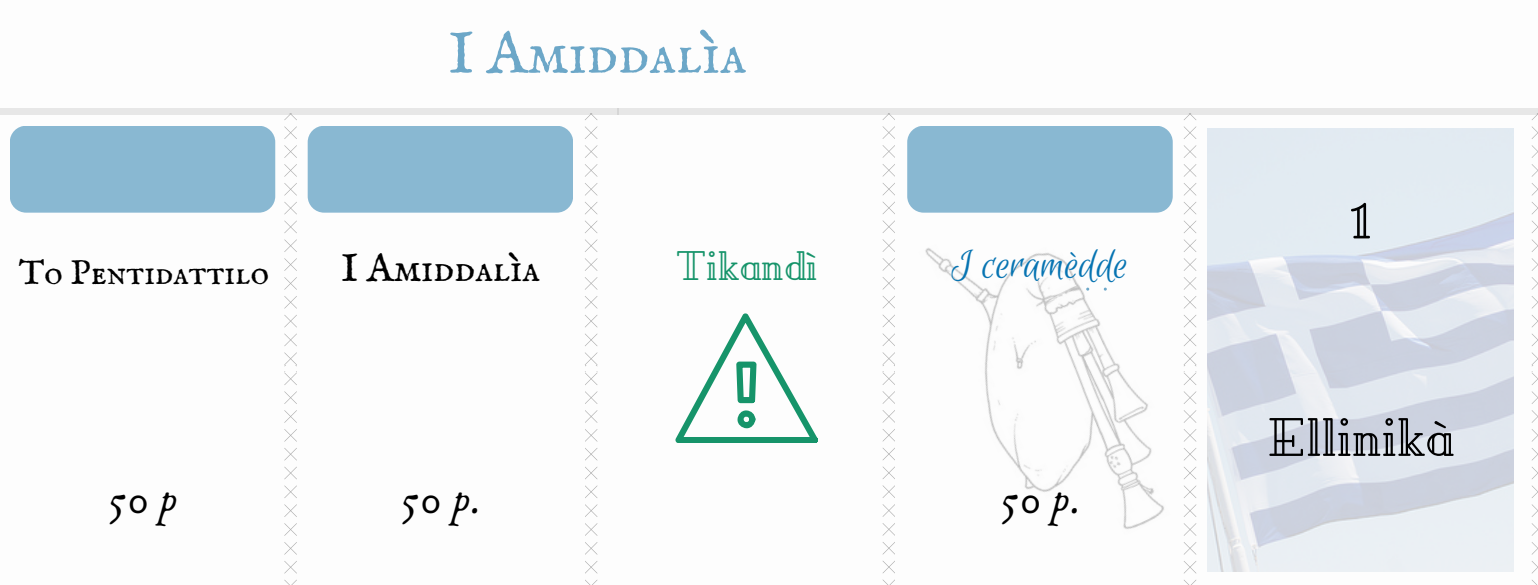
<style>
.page{position:relative;width:1538px;height:585px;background:#fff}
.page>*{position:absolute;margin:0;border:0;box-sizing:border-box;transform-origin:0 0}
.t1{font:60px "IM FELL English SC";color:#6ca7c8}
.t2{font:52.5px "Pirou";color:#000}
.t3{font:45px "Euphoria Script";color:#0774b2}
.t4{font:41.75px "Anaktoria";color:#000}
.t5{font:40px "IM FELL English SC";color:#000}
.t6{font:40px "Pirou";color:#16946a}
.t7{font:35px "IM FELL English SC";color:#000}
</style>
<div class="page">
<svg style="left:284px;top:315px;width:13px;height:12px"></svg>
<svg style="left:284px;top:334px;width:13px;height:12px"></svg>
<svg style="left:284px;top:277px;width:13px;height:13px"></svg>
<svg style="left:284px;top:296px;width:13px;height:13px"></svg>
<svg style="left:284px;top:239px;width:13px;height:13px"></svg>
<svg style="left:284px;top:258px;width:13px;height:13px"></svg>
<svg style="left:284px;top:202px;width:13px;height:12px"></svg>
<svg style="left:284px;top:221px;width:13px;height:12px"></svg>
<svg style="left:284px;top:164px;width:13px;height:13px"></svg>
<svg style="left:284px;top:183px;width:13px;height:13px"></svg>
<svg style="left:284px;top:126px;width:13px;height:13px"></svg>
<svg style="left:284px;top:145px;width:13px;height:13px"></svg>
<svg style="left:284px;top:115px;width:13px;height:5px"></svg>
<svg style="left:284px;top:352px;width:13px;height:33px"></svg>
<svg style="left:284px;top:410px;width:13px;height:13px"></svg>
<svg style="left:284px;top:391px;width:13px;height:13px"></svg>
<svg style="left:284px;top:448px;width:13px;height:13px"></svg>
<svg style="left:284px;top:429px;width:13px;height:13px"></svg>
<svg style="left:284px;top:485px;width:13px;height:13px"></svg>
<svg style="left:284px;top:467px;width:13px;height:12px"></svg>
<svg style="left:284px;top:523px;width:13px;height:13px"></svg>
<svg style="left:284px;top:504px;width:13px;height:13px"></svg>
<svg style="left:284px;top:561px;width:13px;height:13px"></svg>
<svg style="left:284px;top:542px;width:13px;height:13px"></svg>
<svg style="left:284px;top:580px;width:13px;height:5px"></svg>
<div style="left:0;top:108px;width:618px;height:7px;background:#e7e7e7"></div>
<div style="left:617px;top:108px;width:619px;height:7px;background:#e7e7e7"></div>
<div style="left:1236px;top:108px;width:302px;height:7px;background:#e7e7e7"></div>
<svg style="left:585px;top:315px;width:12px;height:12px"></svg>
<svg style="left:585px;top:334px;width:12px;height:12px"></svg>
<svg style="left:585px;top:277px;width:12px;height:13px"></svg>
<svg style="left:585px;top:296px;width:12px;height:13px"></svg>
<svg style="left:585px;top:239px;width:12px;height:13px"></svg>
<svg style="left:585px;top:258px;width:12px;height:13px"></svg>
<svg style="left:585px;top:202px;width:12px;height:12px"></svg>
<svg style="left:585px;top:221px;width:12px;height:12px"></svg>
<svg style="left:585px;top:164px;width:12px;height:13px"></svg>
<svg style="left:585px;top:183px;width:12px;height:13px"></svg>
<svg style="left:585px;top:126px;width:12px;height:13px"></svg>
<svg style="left:585px;top:145px;width:12px;height:13px"></svg>
<svg style="left:585px;top:114px;width:12px;height:6px"></svg>
<svg style="left:585px;top:352px;width:12px;height:33px"></svg>
<svg style="left:585px;top:410px;width:12px;height:13px"></svg>
<svg style="left:585px;top:391px;width:12px;height:13px"></svg>
<svg style="left:585px;top:448px;width:12px;height:13px"></svg>
<svg style="left:585px;top:429px;width:12px;height:13px"></svg>
<svg style="left:585px;top:485px;width:12px;height:13px"></svg>
<svg style="left:585px;top:467px;width:12px;height:12px"></svg>
<svg style="left:585px;top:523px;width:12px;height:13px"></svg>
<svg style="left:585px;top:504px;width:12px;height:13px"></svg>
<svg style="left:585px;top:561px;width:12px;height:13px"></svg>
<svg style="left:585px;top:542px;width:12px;height:13px"></svg>
<svg style="left:585px;top:580px;width:12px;height:5px"></svg>
<img style="left:908px;top:169px;width:300px;height:403px">
<svg style="left:882px;top:315px;width:13px;height:12px"></svg>
<svg style="left:882px;top:333px;width:13px;height:13px"></svg>
<svg style="left:882px;top:277px;width:13px;height:13px"></svg>
<svg style="left:882px;top:296px;width:13px;height:12px"></svg>
<svg style="left:882px;top:239px;width:13px;height:13px"></svg>
<svg style="left:882px;top:258px;width:13px;height:13px"></svg>
<svg style="left:882px;top:202px;width:13px;height:12px"></svg>
<svg style="left:882px;top:220px;width:13px;height:13px"></svg>
<svg style="left:882px;top:164px;width:13px;height:13px"></svg>
<svg style="left:882px;top:183px;width:13px;height:12px"></svg>
<svg style="left:882px;top:126px;width:13px;height:13px"></svg>
<svg style="left:882px;top:145px;width:13px;height:13px"></svg>
<svg style="left:882px;top:114px;width:13px;height:6px"></svg>
<svg style="left:882px;top:352px;width:13px;height:33px"></svg>
<svg style="left:883px;top:410px;width:12px;height:13px"></svg>
<svg style="left:883px;top:391px;width:12px;height:13px"></svg>
<svg style="left:883px;top:448px;width:12px;height:12px"></svg>
<svg style="left:883px;top:429px;width:12px;height:13px"></svg>
<svg style="left:883px;top:485px;width:12px;height:13px"></svg>
<svg style="left:883px;top:466px;width:12px;height:13px"></svg>
<svg style="left:883px;top:523px;width:12px;height:13px"></svg>
<svg style="left:883px;top:504px;width:12px;height:13px"></svg>
<svg style="left:883px;top:561px;width:12px;height:12px"></svg>
<svg style="left:883px;top:542px;width:12px;height:13px"></svg>
<svg style="left:883px;top:579px;width:12px;height:6px"></svg>
<svg style="left:1183px;top:315px;width:13px;height:12px"></svg>
<svg style="left:1183px;top:334px;width:13px;height:12px"></svg>
<svg style="left:1183px;top:277px;width:13px;height:13px"></svg>
<svg style="left:1183px;top:296px;width:13px;height:13px"></svg>
<svg style="left:1183px;top:239px;width:13px;height:13px"></svg>
<svg style="left:1183px;top:258px;width:13px;height:13px"></svg>
<svg style="left:1183px;top:202px;width:13px;height:12px"></svg>
<svg style="left:1183px;top:221px;width:13px;height:12px"></svg>
<svg style="left:1183px;top:164px;width:13px;height:13px"></svg>
<svg style="left:1183px;top:183px;width:13px;height:13px"></svg>
<svg style="left:1183px;top:126px;width:13px;height:13px"></svg>
<svg style="left:1183px;top:145px;width:13px;height:13px"></svg>
<svg style="left:1184px;top:114px;width:12px;height:6px"></svg>
<svg style="left:1183px;top:352px;width:13px;height:33px"></svg>
<svg style="left:1184px;top:410px;width:12px;height:13px"></svg>
<svg style="left:1184px;top:391px;width:12px;height:13px"></svg>
<svg style="left:1184px;top:448px;width:12px;height:13px"></svg>
<svg style="left:1184px;top:429px;width:12px;height:13px"></svg>
<svg style="left:1184px;top:485px;width:12px;height:13px"></svg>
<svg style="left:1184px;top:467px;width:12px;height:12px"></svg>
<svg style="left:1184px;top:523px;width:12px;height:13px"></svg>
<svg style="left:1184px;top:504px;width:12px;height:13px"></svg>
<svg style="left:1184px;top:561px;width:12px;height:13px"></svg>
<svg style="left:1184px;top:542px;width:12px;height:13px"></svg>
<svg style="left:1184px;top:580px;width:12px;height:5px"></svg>
<div style="left:10px;top:126px;width:265px;height:87px;background:#89b8d2;border-radius:16px"></div>
<div style="left:308px;top:126px;width:265px;height:87px;background:#89b8d2;border-radius:16px"></div>
<div style="left:907px;top:126px;width:265px;height:87px;background:#89b8d2;border-radius:16px"></div>
<img style="left:1207px;top:129px;width:306px;height:442px">
<svg style="left:675px;top:313px;width:142px;height:130px"></svg>
<svg style="left:1531px;top:315px;width:7px;height:12px"></svg>
<svg style="left:1531px;top:334px;width:7px;height:12px"></svg>
<svg style="left:1531px;top:277px;width:7px;height:13px"></svg>
<svg style="left:1531px;top:296px;width:7px;height:13px"></svg>
<svg style="left:1531px;top:239px;width:7px;height:13px"></svg>
<svg style="left:1531px;top:258px;width:7px;height:13px"></svg>
<svg style="left:1531px;top:202px;width:7px;height:12px"></svg>
<svg style="left:1531px;top:221px;width:7px;height:12px"></svg>
<svg style="left:1531px;top:164px;width:7px;height:13px"></svg>
<svg style="left:1531px;top:183px;width:7px;height:13px"></svg>
<svg style="left:1531px;top:126px;width:7px;height:13px"></svg>
<svg style="left:1531px;top:145px;width:7px;height:13px"></svg>
<svg style="left:1531px;top:352px;width:7px;height:33px"></svg>
<svg style="left:1531px;top:410px;width:7px;height:13px"></svg>
<svg style="left:1531px;top:391px;width:7px;height:13px"></svg>
<svg style="left:1531px;top:448px;width:7px;height:13px"></svg>
<svg style="left:1531px;top:429px;width:7px;height:13px"></svg>
<svg style="left:1531px;top:485px;width:7px;height:13px"></svg>
<svg style="left:1532px;top:467px;width:6px;height:12px"></svg>
<svg style="left:1531px;top:523px;width:7px;height:13px"></svg>
<svg style="left:1531px;top:504px;width:7px;height:13px"></svg>
<svg style="left:1531px;top:561px;width:7px;height:13px"></svg>
<svg style="left:1531px;top:542px;width:7px;height:13px"></svg>
<p class="t1" style="left:448px;top:18px;width:299px">I Amiddalìa</p>
<p class="t7" style="left:19px;top:252px;width:252px">To Pentidattilo</p>
<p class="t5" style="left:341px;top:245px;width:200px">I Amiddalìa</p>
<p class="t6" style="left:675px;top:242px;width:144px">Tikandì</p>
<p class="t3" style="left:951px;top:241px;width:178px">I ceramèdde</p>
<p class="t4" style="left:107px;top:474px;width:71px">50 p</p>
<p class="t4" style="left:400px;top:474px;width:82px">50 p.</p>
<p class="t4" style="left:999px;top:474px;width:82px">50 p.</p>
<p class="t2" style="left:1346px;top:189px;width:29px">1</p>
<p class="t2" style="left:1267px;top:407px;width:187px">Ellinikà</p>
</div>
